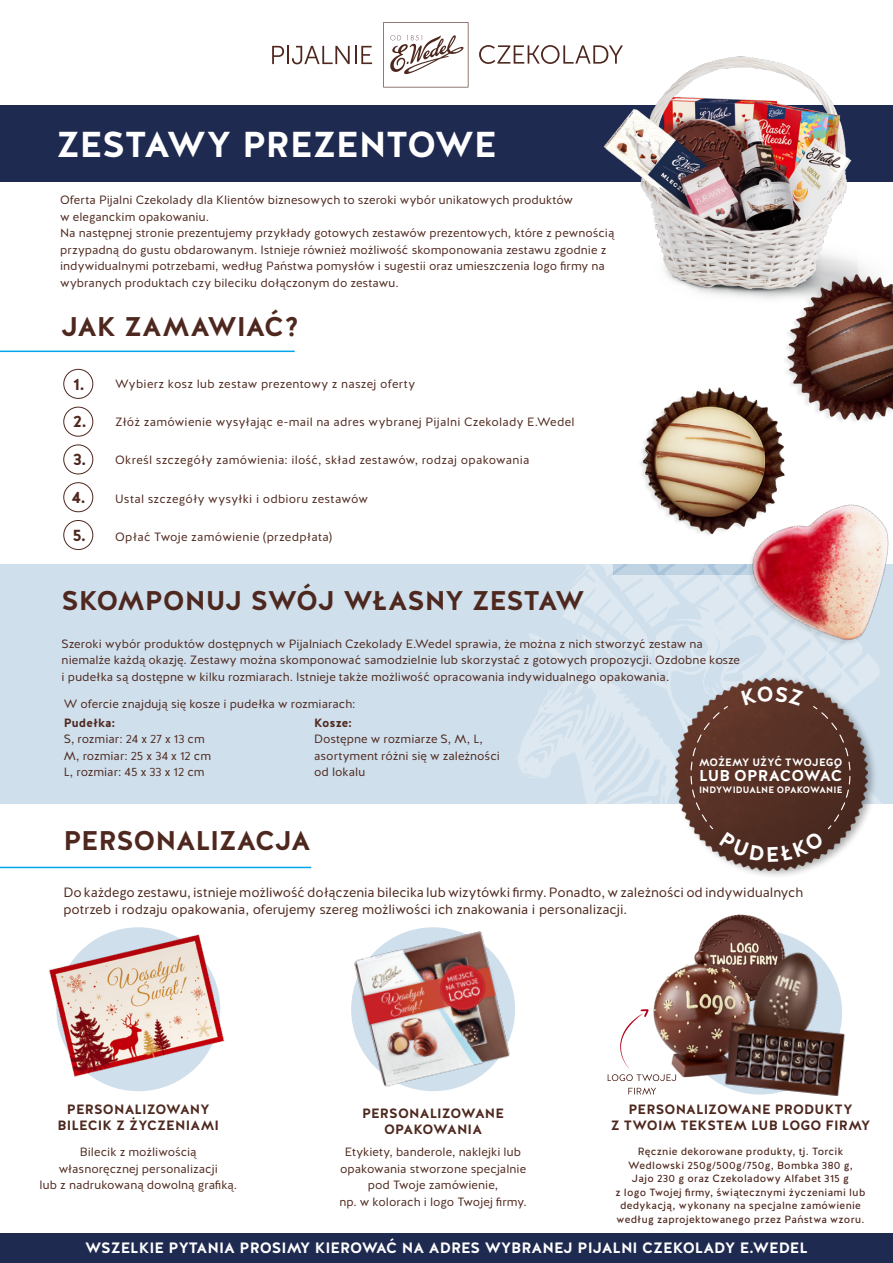
<style>
.page{position:relative;width:893px;height:1263px;background:#fff}
.page>*{position:absolute;margin:0;border:0;box-sizing:border-box;transform-origin:0 0}
.t1{font:700 36px "Halis GR";letter-spacing:-.015em;color:#fff}
.t2{font:700 27px "Halis GR";letter-spacing:-.01em;color:#4e281e}
.t3{font:700 16.5px "Halis GR";color:#4e281e}
.t4{font:700 15.6px "Halis GR";letter-spacing:-.01em;color:#fff}
.t5{font:700 15px "Halis GR";color:#fff}
.t6{font:13.5px/16.5px "Halis GR";letter-spacing:-.005em;color:#4e281e}
.t7{font:700 13.5px/16.2px "Halis GR";letter-spacing:.01em;color:#4e281e;text-align:center}
.t8{font:12px/16.5px "Halis GR";letter-spacing:.005em;color:#4e281e}
.t9{font:12px "Halis GR";letter-spacing:.025em;color:#4e281e}
.t10{font:700 12px "Halis GR";color:#4e281e}
.t11{font:700 10.65px "Halis GR";letter-spacing:.005em;color:#fff}
.t12{font:10.5px/13.5px "Halis GR";letter-spacing:.025em;color:#4f281e;text-align:center}
.t13{font:700 9.3px "Halis GR";letter-spacing:.015em;color:#fff}
</style>
<div class="page">
<div style="left:0;top:1233px;width:893px;height:30px;background:#1f2a50"></div>
<div style="left:0;top:106px;width:893px;height:76px;background:#1f2a50"></div>
<div style="left:0;top:565px;width:893px;height:239px;background:#cfdfec"></div>
<svg style="left:518px;top:565px;width:364px;height:239px"></svg>
<div style="left:673px;top:675px;width:205px;height:205px;background:#000;opacity:.33"></div>
<img style="left:675px;top:678px;width:193px;height:193px">
<div style="left:63px;top:369px;width:30px;height:30px;border:1px solid #4e281e;border-radius:50%"></div>
<div style="left:63px;top:407px;width:30px;height:30px;border:1px solid #4e281e;border-radius:50%"></div>
<div style="left:63px;top:444px;width:30px;height:30px;border:1px solid #4e281e;border-radius:50%"></div>
<div style="left:63px;top:482px;width:30px;height:30px;border:1px solid #4e281e;border-radius:50%"></div>
<div style="left:63px;top:520px;width:30px;height:30px;border:1px solid #4e281e;border-radius:50%"></div>
<img style="left:49px;top:927px;width:176px;height:163px">
<svg style="left:272px;top:46px;width:100px;height:18px"></svg>
<svg style="left:479px;top:45px;width:144px;height:19px"></svg>
<svg style="left:383px;top:22px;width:85px;height:65px"></svg>
<hr style="left:0;top:351px;width:295px;height:1px;background:#00a6eb">
<hr style="left:0;top:867px;width:311px;height:1px;background:#00a6eb">
<img style="left:600px;top:50px;width:258px;height:249px">
<img style="left:351px;top:927px;width:164px;height:164px">
<img style="left:702px;top:914px;width:101px;height:29px">
<img style="left:789px;top:943px;width:44px;height:63px">
<img style="left:629px;top:939px;width:160px;height:143px">
<svg style="left:628px;top:1088px;width:28px;height:6px"></svg>
<svg style="left:608px;top:1008px;width:68px;height:73px"></svg>
<img style="left:717px;top:1006px;width:128px;height:90px">
<img style="left:614px;top:387px;width:171px;height:187px">
<img style="left:717px;top:468px;width:176px;height:222px">
<img style="left:780px;top:261px;width:113px;height:172px">
<svg style="left:690px;top:686px;width:163px;height:176px;background:#634239"></svg>
<h1 class="t1" style="left:56px;top:121px;width:442px">ZESTAWY PREZENTOWE</h1>
<p class="t8" style="left:60px;top:192px;width:556px">Oferta Pijalni Czekolady dla Klientów biznesowych to szeroki wybór unikatowych produktów<br>w eleganckim opakowaniu.<br>Na następnej stronie prezentujemy przykłady gotowych zestawów prezentowych, które z pewnością przypadną do gustu obdarowanym. Istnieje również możliwość skomponowania zestawu zgodnie z indywidualnymi potrzebami, według Państwa pomysłów i sugestii oraz umieszczenia logo firmy na wybranych produktach czy bileciku dołączonym do zestawu.</p>
<h2 class="t2" style="left:62px;top:309px;width:239px">JAK ZAMAWIAĆ?</h2>
<h3 class="t3" style="left:73px;top:373px;width:13px">1.</h3>
<h3 class="t3" style="left:73px;top:411px;width:15px">2.</h3>
<h3 class="t3" style="left:73px;top:449px;width:15px">3.</h3>
<h3 class="t3" style="left:72px;top:486px;width:15px">4.</h3>
<h3 class="t3" style="left:72px;top:524px;width:15px">5.</h3>
<p class="t8" style="left:115px;top:376px;width:302px">Wybierz kosz lub zestaw prezentowy z naszej oferty</p>
<p class="t8" style="left:115px;top:414px;width:461px">Złóż zamówienie wysyłając e-mail na adres wybranej Pijalni Czekolady E.Wedel</p>
<p class="t8" style="left:115px;top:452px;width:416px">Określ szczegóły zamówienia: ilość, skład zestawów, rodzaj opakowania</p>
<p class="t8" style="left:115px;top:490px;width:254px">Ustal szczegóły wysyłki i odbioru zestawów</p>
<p class="t9" style="left:115px;top:529px;width:218px">Opłać Twoje zamówienie (przedpłata)</p>
<h2 class="t2" style="left:62px;top:583px;width:524px">SKOMPONUJ SWÓJ WŁASNY ZESTAW</h2>
<p class="t8" style="left:62px;top:636px;width:680px">Szeroki wybór produktów dostępnych w Pijalniach Czekolady E.Wedel sprawia, że można z nich stworzyć zestaw na niemalże każdą okazję. Zestawy można skomponować samodzielnie lub skorzystać z gotowych propozycji. Ozdobne kosze i pudełka są dostępne w kilku rozmiarach. Istnieje także możliwość opracowania indywidualnego opakowania.</p>
<p class="t10" style="left:64px;top:715px;width:53px">Pudełka:</p>
<p class="t8" style="left:64px;top:731px;width:149px">S, rozmiar: 24 x 27 x 13 cm<br>M, rozmiar: 25 x 34 x 12 cm<br>L, rozmiar: 45 x 33 x 12 cm</p>
<p class="t8" style="left:64px;top:696px;width:293px">W ofercie znajdują się kosze i pudełka w rozmiarach:</p>
<p class="t10" style="left:314px;top:715px;width:39px">Kosze:</p>
<p class="t8" style="left:314px;top:731px;width:187px">Dostępne w rozmiarze S, M, L, asortyment różni się w zależności od lokalu</p>
<p class="t11" style="left:699px;top:755px;width:145px">MOŻEMY UŻYĆ TWOJEGO</p>
<h3 class="t4" style="left:699px;top:766px;width:145px">LUB OPRACOWAĆ</h3>
<p class="t13" style="left:699px;top:783px;width:145px">INDYWIDUALNE OPAKOWANIE</p>
<h2 class="t2" style="left:63px;top:823px;width:249px">PERSONALIZACJA</h2>
<p class="t6" style="left:63px;top:885px;width:741px">Do każdego zestawu, istnieje możliwość dołączenia bilecika lub wizytówki firmy. Ponadto, w zależności od indywidualnych potrzeb i rodzaju opakowania, oferujemy szereg możliwości ich znakowania i personalizacji.</p>
<p class="t7" style="left:57px;top:1101px;width:163px">PERSONALIZOWANY<br>BILECIK Z ŻYCZENIAMI</p>
<p class="t8" style="left:40px;top:1144px;width:199px;text-align:center">Bilecik z możliwością własnoręcznej personalizacji<br>lub z nadrukowaną dowolną grafiką.</p>
<p class="t7" style="left:362px;top:1105px;width:144px">PERSONALIZOWANE<br>OPAKOWANIA</p>
<p class="t7" style="left:611px;top:1101px;width:261px">PERSONALIZOWANE PRODUKTY<br>Z TWOIM TEKSTEM LUB LOGO FIRMY</p>
<p class="t8" style="left:339px;top:1144px;width:189px;text-align:center">Etykiety, banderole, naklejki lub opakowania stworzone specjalnie pod Twoje zamówienie,<br>np. w kolorach i logo Twojej firmy.</p>
<p class="t12" style="left:616px;top:1145px;width:251px">Ręcznie dekorowane produkty, tj. Torcik Wedlowski 250g/500g/750g, Bombka 380 g,<br>Jajo 230 g oraz Czekoladowy Alfabet 315 g<br>z logo Twojej firmy, świątecznymi życzeniami lub dedykacją, wykonany na specjalne zamówienie według zaprojektowanego przez Państwa wzoru.</p>
<p class="t5" style="left:85px;top:1238px;width:724px">WSZELKIE PYTANIA PROSIMY KIEROWAĆ NA ADRES WYBRANEJ PIJALNI CZEKOLADY E.WEDEL</p>
</div>
